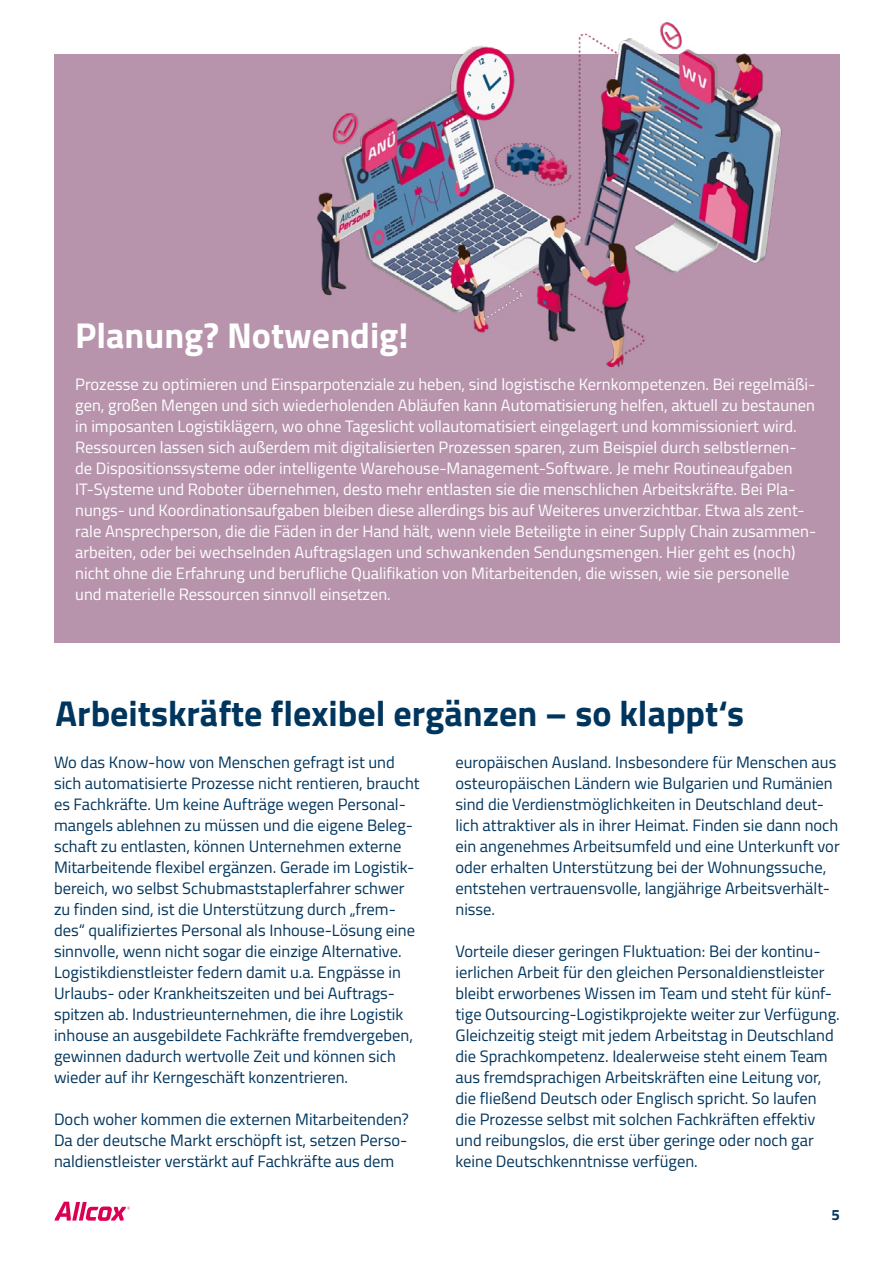
<style>
.page{position:relative;width:893px;height:1263px;background:#fff}
.page>*{position:absolute;margin:0;border:0;box-sizing:border-box;transform-origin:0 0}
.t1{font:700 36px "Titillium Web";color:#00355d}
.t2{font:700 36px "Titillium Web";color:#fff}
.t3{font:16.5px/21px "Titillium Web";color:#00355d}
.t4{font:16.5px/21px "Titillium Web";color:#fff}
.t5{font:700 15px "Titillium Web";color:#00355d}
</style>
<div class="page">
<div style="left:54px;top:54px;width:786px;height:588px;background:#b794ac"></div>
<svg style="left:55px;top:1202px;width:75px;height:19px"></svg>
<img style="left:317px;top:22px;width:465px;height:346px">
<h1 class="t2" style="left:75px;top:308px;width:335px">Planung? Notwendig!</h1>
<p class="t4" style="left:75px;top:373px;width:742px">Prozesse zu optimieren und Einsparpotenziale zu heben, sind logistische Kernkompetenzen. Bei regelmäßi&shy;gen, großen Mengen und sich wiederholenden Abläufen kann Automatisierung helfen, aktuell zu bestaunen in imposanten Logistiklägern, wo ohne Tageslicht vollautomatisiert eingelagert und kommissioniert wird.<br>Ressourcen lassen sich außerdem mit digitalisierten Prozessen sparen, zum Beispiel durch selbstlernen&shy;de Dispositionssysteme oder intelligente Warehouse-Management-Software. Je mehr Routineaufgaben IT-Systeme und Roboter übernehmen, desto mehr entlasten sie die menschlichen Arbeitskräfte. Bei Pla&shy;nungs- und Koordinationsaufgaben bleiben diese allerdings bis auf Weiteres unverzichtbar. Etwa als zent&shy;rale Ansprechperson, die die Fäden in der Hand hält, wenn viele Beteiligte in einer Supply Chain zusammen&shy;arbeiten, oder bei wechselnden Auftragslagen und schwankenden Sendungsmengen. Hier geht es (noch) nicht ohne die Erfahrung und berufliche Qualifikation von Mitarbeitenden, die wissen, wie sie personelle und materielle Ressourcen sinnvoll einsetzen.</p>
<h1 class="t1" style="left:56px;top:686px;width:690px">Arbeitskräfte flexibel ergänzen – so klappt‘s</h1>
<p class="t3" style="left:54px;top:751px;width:367px">Wo das Know-how von Menschen gefragt ist und sich automatisierte Prozesse nicht rentieren, braucht es Fachkräfte. Um keine Aufträge wegen Personal&shy;mangels ablehnen zu müssen und die eigene Beleg&shy;schaft zu entlasten, können Unternehmen externe Mitarbeitende flexibel ergänzen. Gerade im Logistik&shy;bereich, wo selbst Schubmaststaplerfahrer schwer zu finden sind, ist die Unterstützung durch „frem&shy;des“ qualifiziertes Personal als Inhouse-Lösung eine sinnvolle, wenn nicht sogar die einzige Alternative.<br>Logistikdienstleister federn damit u.a. Engpässe in Urlaubs- oder Krankheitszeiten und bei Auftrags&shy;spitzen ab. Industrieunternehmen, die ihre Logistik inhouse an ausgebildete Fachkräfte fremdvergeben, gewinnen dadurch wertvolle Zeit und können sich wieder auf ihr Kerngeschäft konzentrieren.</p>
<p class="t3" style="left:54px;top:1108px;width:356px;text-align:justify">Doch woher kommen die externen Mitarbeitenden?<br>Da der deutsche Markt erschöpft ist, setzen Perso&shy;naldienstleister verstärkt auf Fachkräfte aus dem</p>
<p class="t3" style="left:455px;top:751px;width:386px">europäischen Ausland. Insbesondere für Menschen aus osteuropäischen Ländern wie Bulgarien und Rumänien sind die Verdienstmöglichkeiten in Deutschland deut&shy;lich attraktiver als in ihrer Heimat. Finden sie dann noch ein angenehmes Arbeitsumfeld und eine Unterkunft vor oder erhalten Unterstützung bei der Wohnungssuche, entstehen vertrauensvolle, langjährige Arbeitsverhält&shy;nisse.</p>
<p class="t3" style="left:455px;top:940px;width:386px">Vorteile dieser geringen Fluktuation: Bei der kontinu&shy;ierlichen Arbeit für den gleichen Personaldienstleister bleibt erworbenes Wissen im Team und steht für künf&shy;tige Outsourcing-Logistikprojekte weiter zur Verfügung.<br>Gleichzeitig steigt mit jedem Arbeitstag in Deutschland die Sprachkompetenz. Idealerweise steht einem Team aus fremdsprachigen Arbeitskräften eine Leitung vor, die fließend Deutsch oder Englisch spricht. So laufen die Prozesse selbst mit solchen Fachkräften effektiv und reibungslos, die erst über geringe oder noch gar keine Deutschkenntnisse verfügen.</p>
<p class="t5" style="left:831px;top:1203px;width:10px">5</p>
</div>
